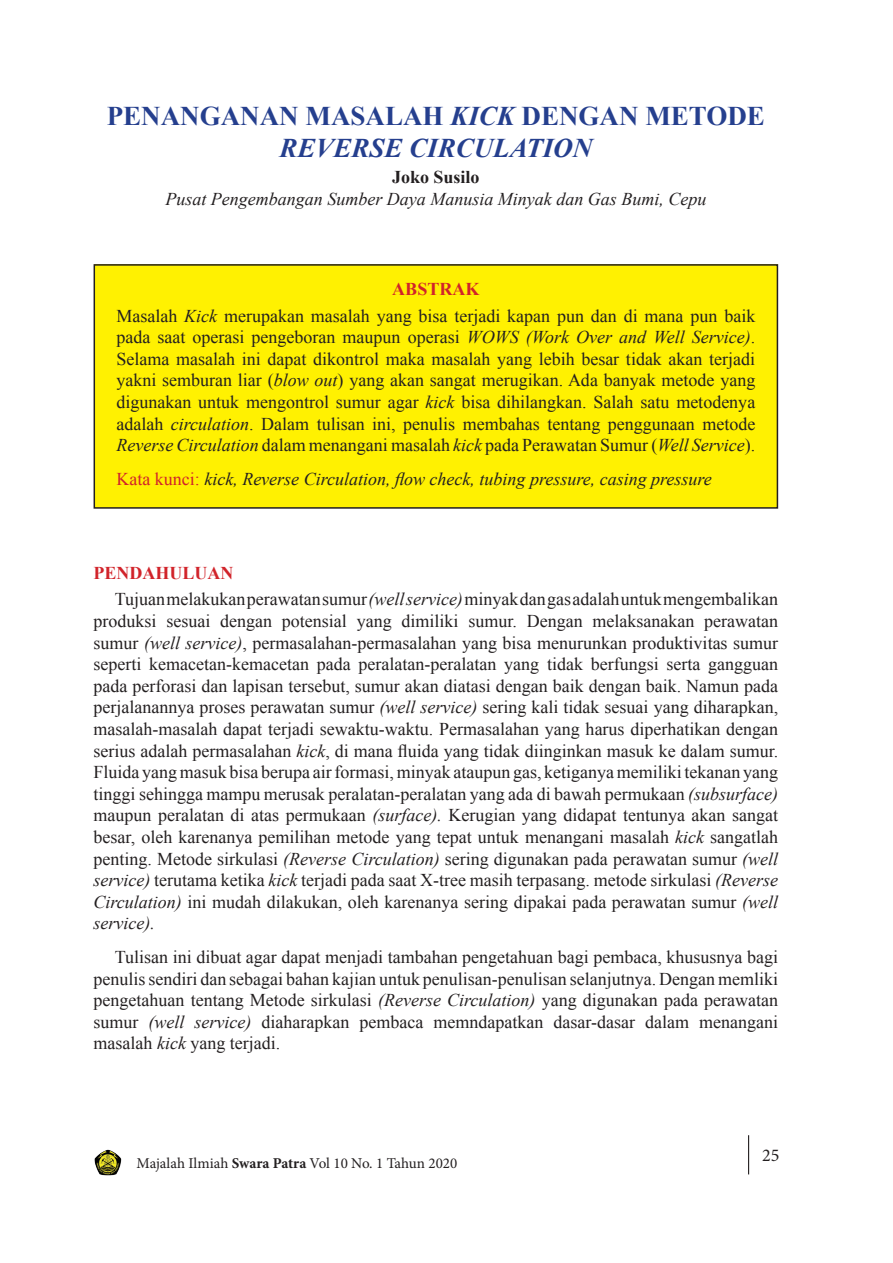
<style>
.page{position:relative;width:893px;height:1263px;background:#fff}
.page>*{position:absolute;margin:0;border:0;box-sizing:border-box;transform-origin:0 0}
.t1{font:700 27px/32.4px "Times New Roman";color:#253f8e;text-align:center}
.t2{font:18px/21.6px "Times New Roman";color:#231f20;text-align:justify}
.t3{font:italic 18px "Times New Roman";color:#231f20}
.t4{font:700 18px "Times New Roman";color:#231f20}
.t5{font:700 18px "Times New Roman";color:#d1232a}
.t6{font:18px "Minion Pro";color:#231f20}
.t7{font:15px "Minion Pro";color:#231f20}
.s1{font-style:italic}
.s2{font-weight:700;color:#d1232a}
.s3{font-style:normal;color:#d1232a}
.s4{font-weight:700}
</style>
<div class="page">
<img style="left:94px;top:1149px;width:28px;height:27px">
<hr style="left:748px;top:1135px;width:1px;height:39px;background:#231f20">
<div style="left:94px;top:265px;width:683px;height:243px;background:#fff101"></div>
<div style="left:94px;top:264px;width:684px;height:245px;border:2px solid #231f20"></div>
<h1 class="t1" style="left:107px;top:99px;width:660px">PENANGANAN MASALAH <span class="s1">KICK</span> DENGAN METODE<br><span class="s1">REVERSE CIRCULATION</span></h1>
<p class="t4" style="left:392px;top:165px;width:89px">Joko Susilo</p>
<p class="t3" style="left:165px;top:186px;width:542px">Pusat Pengembangan Sumber Daya Manusia Minyak dan Gas Bumi, Cepu</p>
<p class="t5" style="left:392px;top:277px;width:26px">Abstra</p>
<p class="t2" style="left:116px;top:276px;width:640px;line-height:26.1px;text-indent:349px"><span class="s2">K<br></span>Masalah <span class="s1">Kick</span> merupakan masalah yang bisa terjadi kapan pun dan di mana pun baik</p>
<p class="t2" style="left:116px;top:326px;width:640px">pada saat operasi pengeboran maupun operasi <span class="s1">WOWS (Work Over and Well Service)</span>.<br>Selama masalah ini dapat dikontrol maka masalah yang lebih besar tidak akan terjadi yakni semburan liar (<span class="s1">blow out</span>) yang akan sangat merugikan. Ada banyak metode yang digunakan untuk mengontrol sumur agar <span class="s1">kick</span> bisa dihilangkan. Salah satu metodenya adalah <span class="s1">circulation</span>. Dalam tulisan ini, penulis membahas tentang penggunaan metode <span class="s1">Reverse Circulation</span> dalam menangani masalah <span class="s1">kick</span> pada Perawatan Sumur (<span class="s1">Well Service</span>).</p>
<p class="t3" style="left:116px;top:466px;width:597px"><span class="s3">Kata kunci:</span> kick, Reverse Circulation, flow check, tubing pressure, casing pressure</p>
<p class="t2" style="left:115px;top:560px;width:665px;line-height:26.1px;text-indent:-21px"><span class="s2">PENDAHULUAN<br></span>Tujuan melakukan perawatan sumur <span class="s1">(well service)</span> minyak dan gas adalah untuk mengembalikan</p>
<p class="t2" style="left:94px;top:610px;width:686px">produksi sesuai dengan potensial yang dimiliki sumur. Dengan melaksanakan perawatan sumur <span class="s1">(well service)</span>, permasalahan-permasalahan yang bisa menurunkan produktivitas sumur seperti kemacetan-kemacetan pada peralatan-peralatan yang tidak berfungsi serta gangguan pada perforasi dan lapisan tersebut, sumur akan diatasi dengan baik dengan baik. Namun pada perjalanannya proses perawatan sumur <span class="s1">(well service)</span> sering kali tidak sesuai yang diharapkan, masalah-masalah dapat terjadi sewaktu-waktu. Permasalahan yang harus diperhatikan dengan serius adalah permasalahan <span class="s1">kick</span>, di mana fluida yang tidak diinginkan masuk ke dalam sumur.<br>Fluida yang masuk bisa berupa air formasi, minyak ataupun gas, ketiganya memiliki tekanan yang tinggi sehingga mampu merusak peralatan-peralatan yang ada di bawah permukaan <span class="s1">(subsurface) </span>maupun peralatan di atas permukaan <span class="s1">(surface).</span> Kerugian yang didapat tentunya akan sangat besar, oleh karenanya pemilihan metode yang tepat untuk menangani masalah <span class="s1">kick</span> sangatlah penting. Metode sirkulasi <span class="s1">(Reverse Circulation)</span> sering digunakan pada perawatan sumur <span class="s1">(well service)</span> terutama ketika <span class="s1">kick</span> terjadi pada saat X-tree masih terpasang. metode sirkulasi <span class="s1">(Reverse Circulation)</span> ini mudah dilakukan, oleh karenanya sering dipakai pada perawatan sumur <span class="s1">(well service).</span></p>
<p class="t2" style="left:94px;top:946px;width:686px;text-indent:21px">Tulisan ini dibuat agar dapat menjadi tambahan pengetahuan bagi pembaca, khususnya bagi penulis sendiri dan sebagai bahan kajian untuk penulisan-penulisan selanjutnya. Dengan memliki pengetahuan tentang Metode sirkulasi <span class="s1">(Reverse Circulation)</span> yang digunakan pada perawatan sumur <span class="s1">(well service)</span> diaharapkan pembaca memndapatkan dasar-dasar dalam menangani masalah <span class="s1">kick</span> yang terjadi.</p>
<p class="t7" style="left:137px;top:1153px;width:322px">Majalah Ilmiah <span class="s4">Swara Patra</span> Vol 10 No. 1 Tahun 2020</p>
<p class="t6" style="left:762px;top:1143px;width:19px">25</p>
</div>
